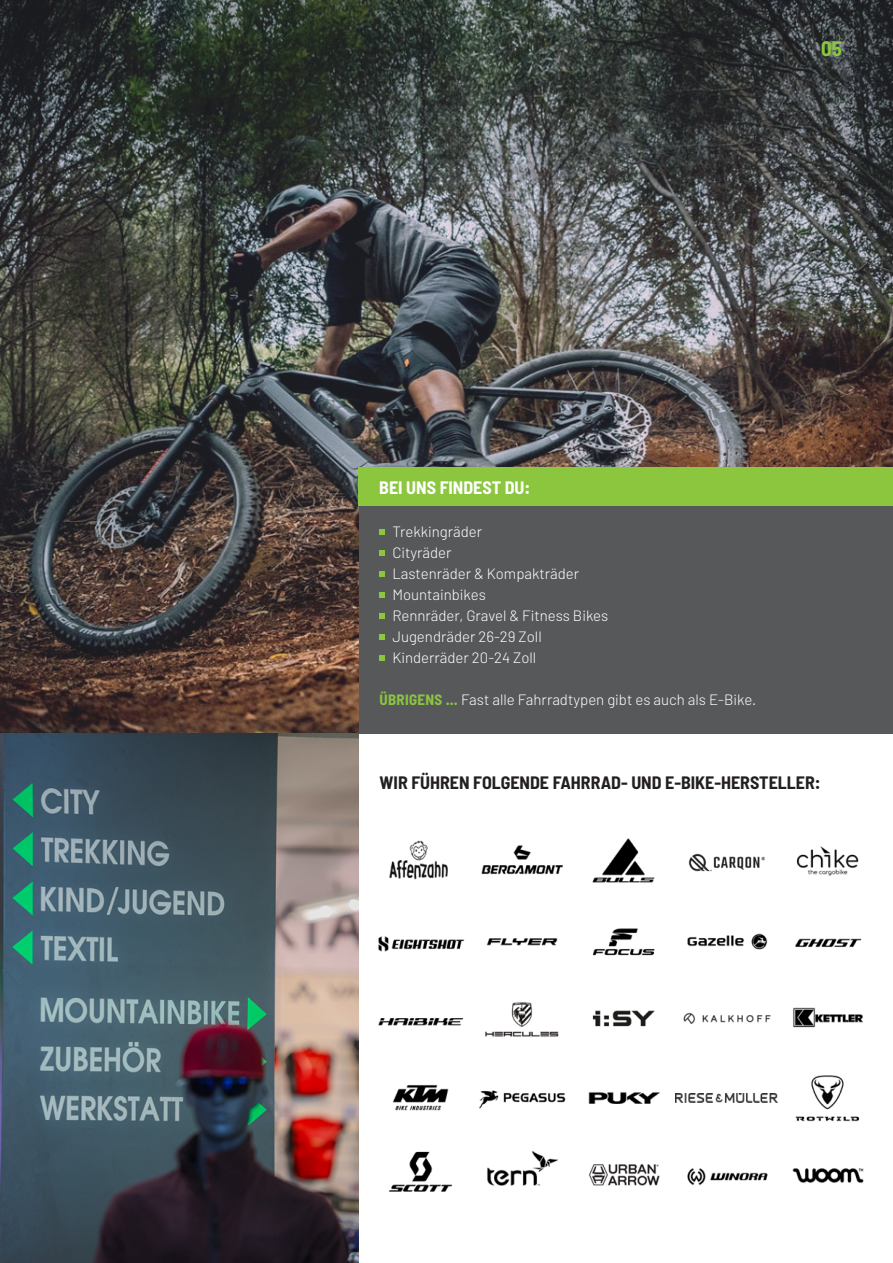
<style>
.page{position:relative;width:893px;height:1263px;background:#fff}
.page>*{position:absolute;margin:0;border:0;box-sizing:border-box;transform-origin:0 0}
.Jahreszahl_2{font:700 semi-condensed 21px "Barlow";color:#8bc63e}
.Zwischenhead_neu{font:700 semi-condensed 18px "Barlow";color:#231f20}
.Zwischenhead_neu-2{font:700 semi-condensed 18px "Barlow";color:#fff}
.copy{font:300 15px "Barlow";color:#fff}
.Zwischenhead_neu-3{font:300 15px "Barlow";color:#fff}
.s1{font-weight:700;font-stretch:semi-condensed;color:#8bc63e}
</style>
<div class="page">
<img style="left:0;top:0;width:893px;height:733px">
<div style="left:359px;top:480px;width:534px;height:253px;background:#57585a"></div>
<svg style="left:380px;top:530px;width:5px;height:5px"></svg>
<svg style="left:380px;top:551px;width:5px;height:5px"></svg>
<svg style="left:380px;top:572px;width:5px;height:5px"></svg>
<svg style="left:380px;top:593px;width:5px;height:5px"></svg>
<svg style="left:380px;top:614px;width:5px;height:5px"></svg>
<svg style="left:380px;top:635px;width:5px;height:5px"></svg>
<svg style="left:380px;top:656px;width:5px;height:5px"></svg>
<div style="left:358px;top:468px;width:535px;height:38px;background:#8bc63e"></div>
<img style="left:0;top:733px;width:358px;height:530px">
<img style="left:481px;top:845px;width:82px;height:30px">
<img style="left:389px;top:840px;width:59px;height:40px">
<img style="left:795px;top:938px;width:67px;height:10px">
<img style="left:793px;top:1007px;width:70px;height:21px">
<img style="left:588px;top:1092px;width:72px;height:12px">
<img style="left:487px;top:1150px;width:71px;height:36px">
<img style="left:378px;top:936px;width:87px;height:16px">
<img style="left:378px;top:1018px;width:85px;height:8px">
<img style="left:392px;top:1085px;width:57px;height:26px">
<img style="left:588px;top:1164px;width:72px;height:22px">
<img style="left:592px;top:838px;width:63px;height:45px">
<img style="left:486px;top:938px;width:72px;height:8px">
<img style="left:485px;top:1002px;width:74px;height:35px">
<img style="left:795px;top:1075px;width:65px;height:47px">
<img style="left:687px;top:1168px;width:81px;height:18px">
<img style="left:688px;top:853px;width:77px;height:19px">
<img style="left:796px;top:846px;width:63px;height:30px">
<img style="left:593px;top:928px;width:62px;height:28px">
<img style="left:592px;top:1010px;width:63px;height:17px">
<img style="left:792px;top:1168px;width:72px;height:15px">
<img style="left:687px;top:933px;width:81px;height:17px">
<img style="left:683px;top:1012px;width:88px;height:12px">
<img style="left:479px;top:1090px;width:87px;height:19px">
<img style="left:389px;top:1151px;width:64px;height:41px">
<img style="left:676px;top:1093px;width:102px;height:9px">
<p class="Jahreszahl_2" style="left:821px;top:35px;width:22px">05</p>
<p class="Zwischenhead_neu-2" style="left:379px;top:476px;width:153px">BEI UNS FINDEST DU:</p>
<p class="copy" style="left:392px;top:522px;width:91px">Trekkingräder</p>
<p class="copy" style="left:392px;top:543px;width:61px">Cityräder</p>
<p class="copy" style="left:392px;top:564px;width:188px">Lastenräder &amp; Kompakträder</p>
<p class="copy" style="left:392px;top:585px;width:95px">Mountainbikes</p>
<p class="copy" style="left:392px;top:606px;width:218px">Rennräder, Gravel &amp; Fitness Bikes</p>
<p class="copy" style="left:392px;top:627px;width:151px">Jugendräder 26-29 Zoll</p>
<p class="copy" style="left:392px;top:648px;width:145px">Kinderräder 20-24 Zoll</p>
<p class="Zwischenhead_neu-3" style="left:380px;top:690px;width:378px"><span class="s1">ÜBRIGENS …</span> Fast alle Fahrradtypen gibt es auch als E-Bike.</p>
<p class="Zwischenhead_neu" style="left:380px;top:771px;width:443px">WIR FÜHREN FOLGENDE FAHRRAD- UND E-BIKE-HERSTELLER:</p>
</div>
